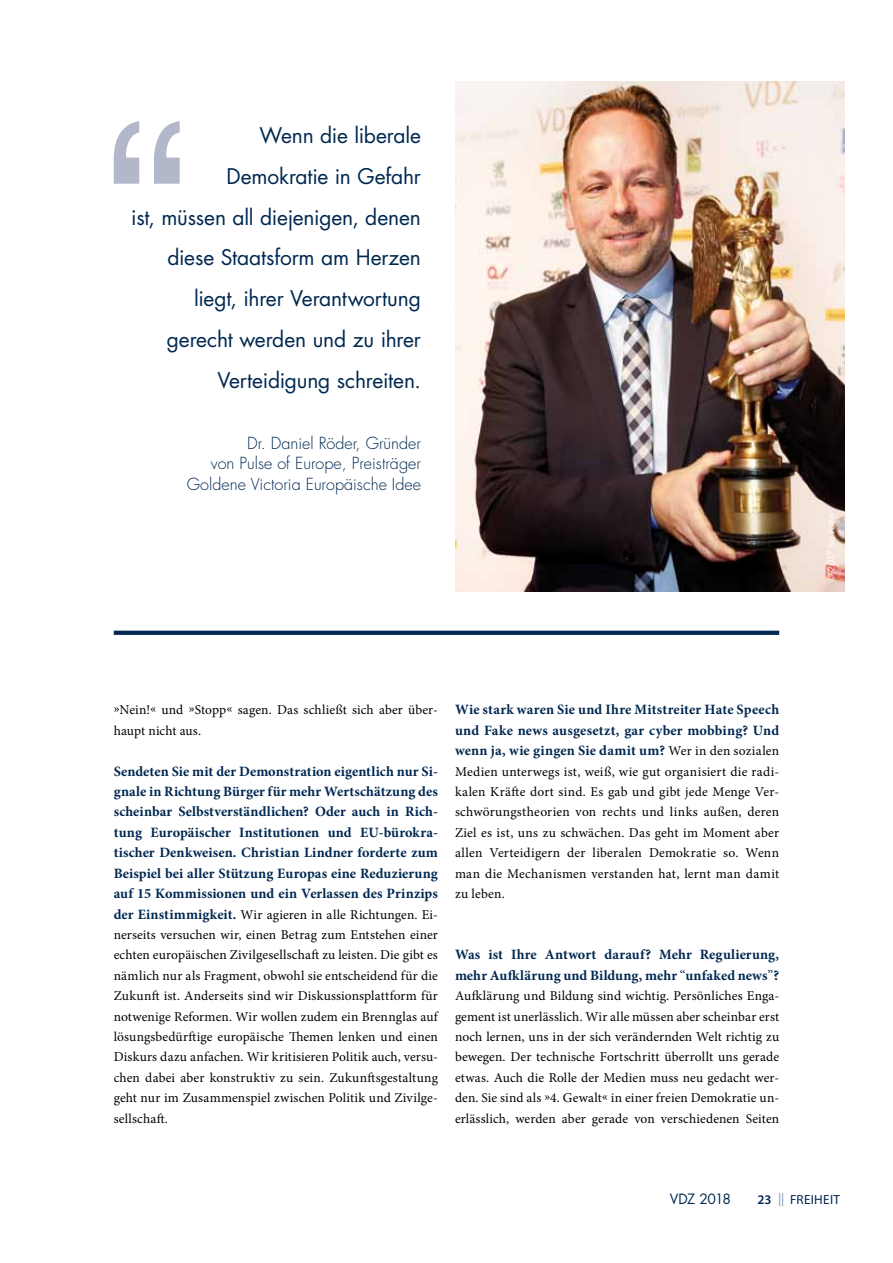
<style>
.page{position:relative;width:893px;height:1263px;background:#fff}
.page>*{position:absolute;margin:0;border:0;box-sizing:border-box;transform-origin:0 0}
.t1{font:21px/40.8px "Futura";letter-spacing:-.01em;color:#002851;text-align:right}
.t2{font:300 16.2px/20.4px "Futura";color:#002851;text-align:right}
.t3{font:700 14.25px/20.4px "Minion Pro";letter-spacing:.01em;color:#002851;text-align:justify}
.t4{font:13.8px "Futura";letter-spacing:-.05em;color:#002851}
.t5{font:13.5px/20.4px "Minion Pro";letter-spacing:.01em;color:#000;text-align:justify}
.t6{font:13.2px "Myriad Pro";letter-spacing:.025em;color:#002851}
.t7{font:italic 9px "Futura";color:#fff}
.s1{font-weight:700;font-size:14.25px;color:#002851}
.s2{font-weight:400;font-size:13.5px;color:#000}
.s3{font-weight:400}
.s4{font-weight:600}
.s5{color:#8891ad}
</style>
<div class="page">
<img style="left:455px;top:82px;width:390px;height:510px">
<svg style="left:114px;top:631px;width:665px;height:4px;background:#062d55"></svg>
<svg style="left:114px;top:121px;width:66px;height:63px"></svg>
<h1 class="t1" style="left:131px;top:115px;width:291px">Wenn die liberale<br>Demokratie in Gefahr<br>ist, müssen all diejenigen, denen diese Staatsform am Herzen liegt, ihrer Verantwortung gerecht werden und zu ihrer<br>Verteidigung schreiten.</h1>
<p class="t2" style="left:187px;top:433px;width:235px">Dr. Daniel Röder, Gründer<br>von Pulse of Europe, Preisträger<br>Goldene Victoria Europäische Idee</p>
<p class="t7" style="left:825px;top:582px;width:70px;rotate:-90deg">© 2017 Isa Foltin</p>
<p class="t5" style="left:114px;top:700px;width:326px">»Nein!« und »Stopp« sagen. Das schließt sich aber über&shy;haupt nicht aus.</p>
<p class="t3" style="left:114px;top:761px;width:326px">Sendeten Sie mit der Demonstration eigentlich nur Si&shy;gnale in Richtung Bürger für mehr Wertschätzung des scheinbar Selbstverständlichen? Oder auch in Rich&shy;tung Europäischer Institutionen und EU-bürokra&shy;tischer Denkweisen. Christian Lindner forderte zum Beispiel bei aller Stützung Europas eine Reduzierung auf 15 Kommissionen und ein Verlassen des Prinzips</p>
<p class="t5" style="left:114px;top:904px;width:326px"><span class="s1">der Einstimmigkeit.</span> Wir agieren in alle Richtungen. Ei&shy;nerseits versuchen wir, einen Betrag zum Entstehen einer echten europäischen Zivilgesellschaft zu leisten. Die gibt es nämlich nur als Fragment, obwohl sie entscheidend für die Zukunft ist. Anderseits sind wir Diskussionsplattform für notwenige Reformen. Wir wollen zudem ein Brennglas auf lösungsbedürftige europäische Themen lenken und einen Diskurs dazu anfachen. Wir kritisieren Politik auch, versu&shy;chen dabei aber konstruktiv zu sein. Zukunftsgestaltung geht nur im Zusammenspiel zwischen Politik und Zivilge&shy;sellschaft.</p>
<p class="t3" style="left:455px;top:699px;width:326px">Wie stark waren Sie und Ihre Mitstreiter Hate Speech und Fake news ausgesetzt, gar cyber mobbing? Und wenn ja, wie gingen Sie damit um? <span class="s2">Wer in den sozialen</span></p>
<p class="t5" style="left:455px;top:761px;width:326px">Medien unterwegs ist, weiß, wie gut organisiert die radi&shy;kalen Kräfte dort sind. Es gab und gibt jede Menge Ver&shy;schwörungstheorien von rechts und links außen, deren Ziel es ist, uns zu schwächen. Das geht im Moment aber allen Verteidigern der liberalen Demokratie so. Wenn man die Mechanismen verstanden hat, lernt man damit zu leben.</p>
<p class="t3" style="left:455px;top:944px;width:326px">Was ist Ihre Antwort darauf? Mehr Regulierung, mehr Aufklärung und Bildung, mehr <span class="s3">“</span>unfaked news<span class="s3">”</span>?</p>
<p class="t5" style="left:455px;top:986px;width:326px">Aufklärung und Bildung sind wichtig. Persönliches Enga&shy;gement ist unerlässlich. Wir alle müssen aber scheinbar erst noch lernen, uns in der sich verändernden Welt richtig zu bewegen. Der technische Fortschritt überrollt uns gerade etwas. Auch die Rolle der Medien muss neu gedacht wer&shy;den. Sie sind als »4. Gewalt« in einer freien Demokratie un&shy;erlässlich, werden aber gerade von verschiedenen Seiten</p>
<p class="t4" style="left:670px;top:1190px;width:63px">VDZ 2018</p>
<p class="t6" style="left:757px;top:1192px;width:84px"><span class="s4">23</span> <span class="s5">||</span> FREIHEIT</p>
</div>
